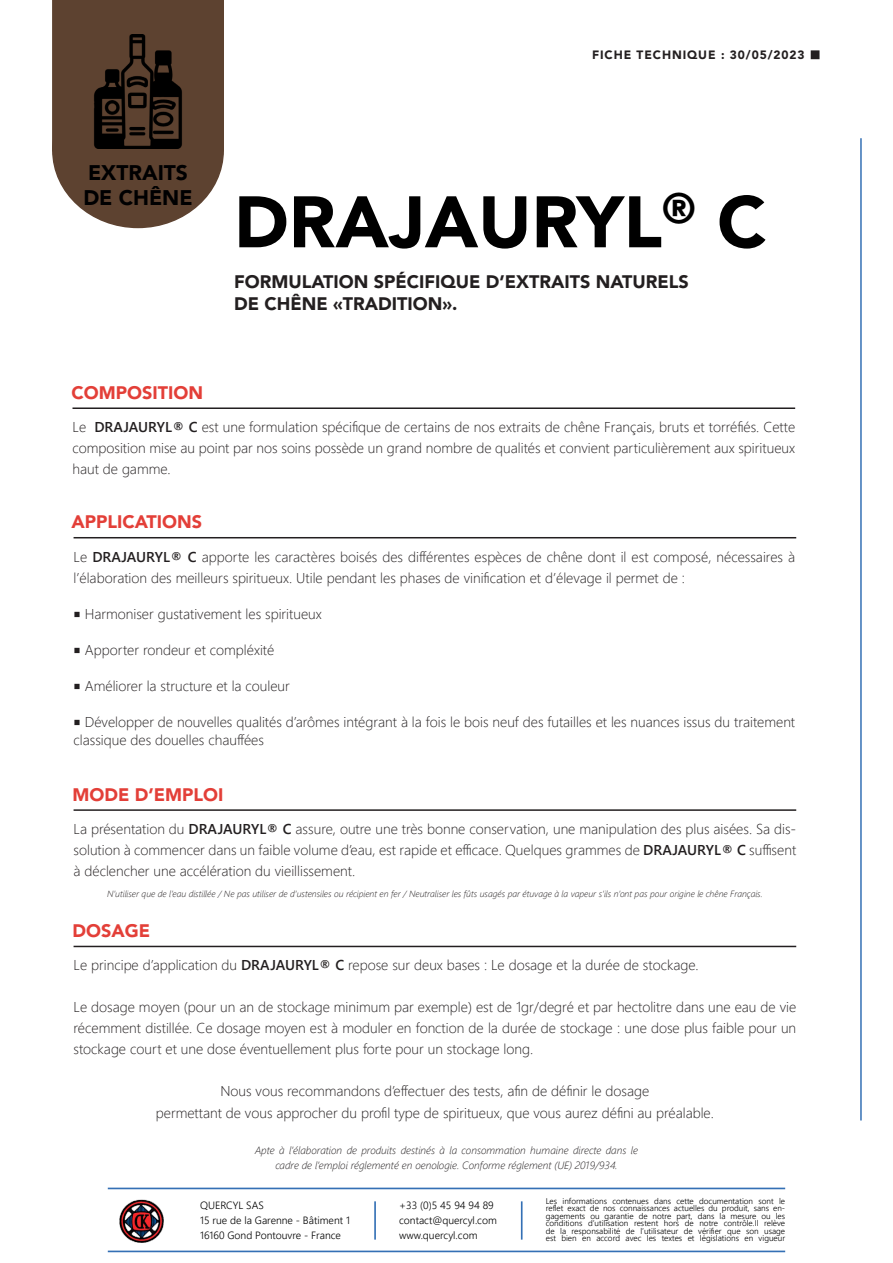
<style>
.page{position:relative;width:893px;height:1263px;background:#fff}
.page>*{position:absolute;margin:0;border:0;box-sizing:border-box;transform-origin:0 0}
.t1{font:900 72px "Avenir LT Std";color:#000}
.t2{font:900 21px "Avenir LT Std";color:#000001}
.t3{font:900 18px/21.6px "Avenir LT Std";color:#231f20}
.t4{font:900 18px "Avenir LT Std";color:#e33f38}
.t5{font:300 14.25px/21px "Segoe UI";color:#231f20;text-align:justify}
.t6{font:900 12px "Avenir LT Std";letter-spacing:.075em;color:#231f20}
.t7{font:italic 300 10.5px/15px "Segoe UI";color:#231f20;text-align:center}
.t8{font:300 10.5px "Segoe UI";color:#000001}
.t9{font:italic 300 9px "Segoe UI";color:#231f20}
.t10{font:300 8.25px/7.5px "Segoe UI";color:#000001;text-align:justify}
.s1{font-weight:600}
.s2{font-family:"Minion Pro";font-weight:400;font-size:18px}
</style>
<div class="page">
<div style="left:53px;top:73px;width:170px;height:154px;background:#5d4230;border-radius:50%"></div>
<div style="left:52px;top:0;width:172px;height:151px;background:#5d4230"></div>
<div style="left:811px;top:51px;width:8px;height:7px;background:#231f20"></div>
<div style="left:811px;top:50px;width:8px;height:9px;border:2px solid #231f20"></div>
<hr style="left:72px;top:407px;width:723px;height:2px;background:#231f20">
<hr style="left:74px;top:537px;width:722px;height:1px;background:#231f20">
<hr style="left:74px;top:809px;width:722px;height:2px;background:#231f20">
<hr style="left:74px;top:946px;width:722px;height:1px;background:#231f20">
<hr style="left:860px;top:138px;width:2px;height:982px;background:#3470b5">
<hr style="left:521px;top:1201px;width:2px;height:38px;background:#3470b5">
<img style="left:119px;top:1199px;width:45px;height:44px">
<hr style="left:108px;top:1187px;width:677px;height:2px;background:#3470b5">
<hr style="left:108px;top:1250px;width:677px;height:2px;background:#3470b5">
<hr style="left:374px;top:1201px;width:2px;height:38px;background:#3470b5">
<img style="left:81px;top:34px;width:114px;height:115px">
<p class="t2" style="left:88px;top:160px;width:101px">EXTRAITS</p>
<p class="t2" style="left:83px;top:185px;width:111px">DE CHÊNE</p>
<p class="t6" style="left:592px;top:48px;width:214px">FICHE TECHNIQUE : 30/05/2023</p>
<p class="t1" style="left:234px;top:179px;width:534px">DRAJAURYL<sup>®</sup> C</p>
<p class="t3" style="left:234px;top:271px;width:456px">FORMULATION SPÉCIFIQUE D’EXTRAITS NATURELS<br>DE CHÊNE «TRADITION».</p>
<p class="t4" style="left:71px;top:382px;width:133px">COMPOSITION</p>
<p class="t5" style="left:72px;top:415px;width:724px">Le <span class="s1">DRAJAURYL® C</span> est une formulation spécifique de certains de nos extraits de chêne Français, bruts et torréfiés. Cette composition mise au point par nos soins possède un grand nombre de qualités et convient particulièrement aux spiritueux haut de gamme.</p>
<p class="t4" style="left:71px;top:511px;width:132px">APPLICATIONS</p>
<p class="t5" style="left:74px;top:545px;width:723px">Le <span class="s1">DRAJAURYL® C</span> apporte les caractères boisés des différentes espèces de chêne dont il est composé, nécessaires à l’élaboration des meilleurs spiritueux. Utile pendant les phases de vinification et d’élevage il permet de :</p>
<p class="t5" style="left:74px;top:602px;width:250px"><span class="s2">■</span> Harmoniser gustativement les spiritueux</p>
<p class="t5" style="left:74px;top:638px;width:202px"><span class="s2">■</span> Apporter rondeur et compléxité</p>
<p class="t5" style="left:74px;top:674px;width:218px"><span class="s2">■</span> Améliorer la structure et la couleur</p>
<p class="t5" style="left:74px;top:711px;width:723px;line-height:18px"><span class="s2">■</span> Développer de nouvelles qualités d’arômes intégrant à la fois le bois neuf des futailles et les nuances issus du traitement classique des douelles chauffées</p>
<p class="t4" style="left:72px;top:783px;width:152px">MODE D’EMPLOI</p>
<p class="t5" style="left:74px;top:817px;width:724px">La présentation du <span class="s1">DRAJAURYL® C</span> assure, outre une très bonne conservation, une manipulation des plus aisées. Sa dis&shy;solution à commencer dans un faible volume d’eau, est rapide et efficace. Quelques grammes de <span class="s1">DRAJAURYL® C</span> suffisent à déclencher une accélération du vieillissement.</p>
<p class="t9" style="left:107px;top:885px;width:657px">N’utiliser que de l’eau distillée / Ne pas utiliser de d’ustensiles ou récipient en fer / Neutraliser les fûts usagés par étuvage à la vapeur s’ils n’ont pas pour origine le chêne Français.</p>
<p class="t4" style="left:72px;top:920px;width:79px">DOSAGE</p>
<p class="t5" style="left:74px;top:953px;width:627px">Le principe d’application du <span class="s1">DRAJAURYL® C</span> repose sur deux bases : Le dosage et la durée de stockage.</p>
<p class="t5" style="left:74px;top:995px;width:724px">Le dosage moyen (pour un an de stockage minimum par exemple) est de 1gr/degré et par hectolitre dans une eau de vie récemment distillée. Ce dosage moyen est à moduler en fonction de la durée de stockage : une dose plus faible pour un stockage court et une dose éventuellement plus forte pour un stockage long.</p>
<p class="t5" style="left:220px;top:1079px;width:430px">Nous vous recommandons d’effectuer des tests, afin de définir le dosage</p>
<p class="t5" style="left:156px;top:1101px;width:560px">permettant de vous approcher du profil type de spiritueux, que vous aurez défini au préalable.</p>
<p class="t7" style="left:255px;top:1141px;width:384px">Apte à l’élaboration de produits destinés à la consommation humaine directe dans le cadre de l’emploi réglementé en oenologie. Conforme réglement (UE) 2019/934.</p>
<p class="t8" style="left:200px;top:1195px;width:65px">QUERCYL SAS</p>
<p class="t8" style="left:200px;top:1210px;width:151px">15 rue de la Garenne - Bâtiment 1</p>
<p class="t8" style="left:200px;top:1225px;width:142px">16160 Gond Pontouvre - France</p>
<p class="t8" style="left:399px;top:1195px;width:96px">+33 (0)5 45 94 94 89</p>
<p class="t8" style="left:399px;top:1210px;width:99px">contact@quercyl.com</p>
<p class="t8" style="left:399px;top:1225px;width:80px">www.quercyl.com</p>
<p class="t10" style="left:546px;top:1196px;width:241px">Les informations contenues dans cette documentation sont le reflet exact de nos connaissances actuelles du produit, sans en&shy;gagements ou garantie de notre part, dans la mesure ou les conditions d’utilisation restent hors de notre contrôle.Il relève de la responsabilité de l’utilisateur de vérifier que son usage est bien en accord avec les textes et législations en vigueur</p>
</div>
